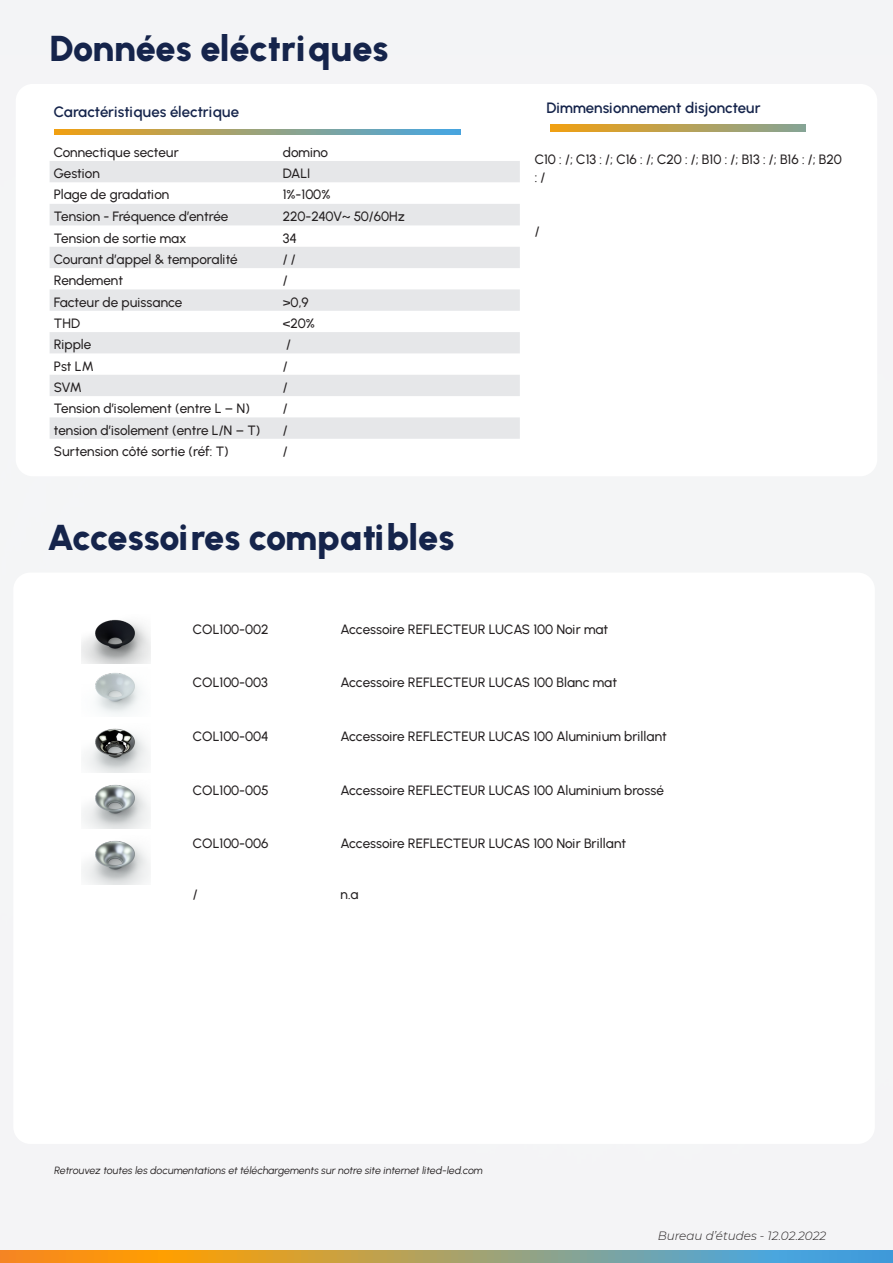
<style>
.page{position:relative;width:893px;height:1263px;background:#f4f4f6}
.page>*{position:absolute;margin:0;border:0;box-sizing:border-box;transform-origin:0 0}
.t1{font:36px "Urbanist";letter-spacing:-.01em;color:#15244b}
.Texte_courant{font:15px "Urbanist";letter-spacing:-.005em;color:#15244b}
.Texte_courant-2{font:13.5px/18px "Urbanist";letter-spacing:-.005em;color:#231f20}
.Texte_courant-3{font:italic 300 12px "Montserrat";color:#231f20}
.Texte_courant-4{font:italic 10.5px "Urbanist";letter-spacing:-.005em;color:#231f20}
</style>
<div class="page">
<div style="left:16px;top:84px;width:861px;height:392px;background:#fff;border-radius:17px"></div>
<svg style="left:0;top:1251px;width:893px;height:12px;background:#a79e6c"></svg>
<svg style="left:54px;top:129px;width:407px;height:5px;background:#9aa27b"></svg>
<svg style="left:551px;top:125px;width:255px;height:7px;background:#baa153"></svg>
<svg style="left:50px;top:161px;width:470px;height:278px;fill:#e6e7e9"></svg>
<div style="left:13px;top:573px;width:862px;height:571px;background:#fff;border-radius:17px"></div>
<img style="left:81px;top:619px;width:70px;height:45px">
<img style="left:95px;top:673px;width:46px;height:41px">
<img style="left:85px;top:728px;width:63px;height:45px">
<img style="left:82px;top:784px;width:68px;height:45px">
<img style="left:82px;top:840px;width:68px;height:45px">
<p class="t1" style="left:50px;top:27px;width:340px">Données eléctriques</p>
<p class="Texte_courant" style="left:54px;top:103px;width:187px">Caractéristiques électrique</p>
<p class="Texte_courant-2" style="left:54px;top:143px;width:126px">Connectique secteur</p>
<p class="Texte_courant-2" style="left:283px;top:143px;width:47px">domino</p>
<p class="Texte_courant-2" style="left:54px;top:164px;width:48px">Gestion</p>
<p class="Texte_courant-2" style="left:283px;top:164px;width:29px">DALI</p>
<p class="Texte_courant-2" style="left:54px;top:186px;width:117px">Plage de gradation</p>
<p class="Texte_courant-2" style="left:283px;top:186px;width:49px">1%-100%</p>
<p class="Texte_courant-2" style="left:54px;top:207px;width:176px">Tension - Fréquence d’entrée</p>
<p class="Texte_courant-2" style="left:283px;top:207px;width:124px">220-240V~ 50/60Hz</p>
<p class="Texte_courant-2" style="left:54px;top:229px;width:134px">Tension de sortie max</p>
<p class="Texte_courant-2" style="left:283px;top:229px;width:16px">34</p>
<p class="Texte_courant-2" style="left:54px;top:250px;width:185px">Courant d’appel &amp; temporalité</p>
<p class="Texte_courant-2" style="left:283px;top:250px;width:15px">/ /</p>
<p class="Texte_courant-2" style="left:54px;top:271px;width:71px">Rendement</p>
<p class="Texte_courant-2" style="left:283px;top:271px;width:6px">/</p>
<p class="Texte_courant-2" style="left:54px;top:293px;width:130px">Facteur de puissance</p>
<p class="Texte_courant-2" style="left:283px;top:293px;width:27px">&gt;0,9</p>
<p class="Texte_courant-2" style="left:54px;top:314px;width:28px">THD</p>
<p class="Texte_courant-2" style="left:283px;top:314px;width:34px">&lt;20%</p>
<p class="Texte_courant-2" style="left:54px;top:335px;width:39px">Ripple</p>
<p class="Texte_courant-2" style="left:286px;top:335px;width:6px">/</p>
<p class="Texte_courant-2" style="left:54px;top:357px;width:42px">Pst LM</p>
<p class="Texte_courant-2" style="left:283px;top:357px;width:6px">/</p>
<p class="Texte_courant-2" style="left:54px;top:378px;width:30px">SVM</p>
<p class="Texte_courant-2" style="left:283px;top:378px;width:6px">/</p>
<p class="Texte_courant-2" style="left:54px;top:399px;width:198px">Tension d’isolement (entre L – N)</p>
<p class="Texte_courant-2" style="left:283px;top:399px;width:6px">/</p>
<p class="Texte_courant-2" style="left:54px;top:421px;width:208px">tension d’isolement (entre L/N – T)</p>
<p class="Texte_courant-2" style="left:283px;top:421px;width:6px">/</p>
<p class="Texte_courant-2" style="left:54px;top:442px;width:176px">Surtension côté sortie (réf: T)</p>
<p class="Texte_courant-2" style="left:283px;top:442px;width:6px">/</p>
<p class="t1" style="left:47px;top:516px;width:409px">Accessoires compatibles</p>
<p class="Texte_courant" style="left:546px;top:99px;width:216px">Dimmensionnement disjoncteur</p>
<p class="Texte_courant-2" style="left:535px;top:150px;width:309px">C10 : /; C13 : /; C16 : /; C20 : /; B10 : /; B13 : /; B16 : /; B20 : /</p>
<p class="Texte_courant-2" style="left:535px;top:222px;width:6px">/</p>
<p class="Texte_courant-2" style="left:193px;top:620px;width:77px">COL100-002</p>
<p class="Texte_courant-2" style="left:341px;top:620px;width:269px">Accessoire REFLECTEUR LUCAS 100 Noir mat</p>
<p class="Texte_courant-2" style="left:193px;top:673px;width:77px">COL100-003</p>
<p class="Texte_courant-2" style="left:341px;top:673px;width:278px">Accessoire REFLECTEUR LUCAS 100 Blanc mat</p>
<p class="Texte_courant-2" style="left:193px;top:727px;width:77px">COL100-004</p>
<p class="Texte_courant-2" style="left:341px;top:727px;width:328px">Accessoire REFLECTEUR LUCAS 100 Aluminium brillant</p>
<p class="Texte_courant-2" style="left:193px;top:781px;width:77px">COL100-005</p>
<p class="Texte_courant-2" style="left:341px;top:781px;width:325px">Accessoire REFLECTEUR LUCAS 100 Aluminium brossé</p>
<p class="Texte_courant-2" style="left:193px;top:834px;width:77px">COL100-006</p>
<p class="Texte_courant-2" style="left:341px;top:834px;width:287px">Accessoire REFLECTEUR LUCAS 100 Noir Brillant</p>
<p class="Texte_courant-2" style="left:193px;top:885px;width:6px">/</p>
<p class="Texte_courant-2" style="left:341px;top:885px;width:20px">n.a</p>
<p class="Texte_courant-4" style="left:55px;top:1164px;width:430px">Retrouvez toutes les documentations et téléchargements sur notre site internet lited-led.com</p>
<p class="Texte_courant-3" style="left:658px;top:1228px;width:170px">Bureau d’études - 12.02.2022</p>
</div>
